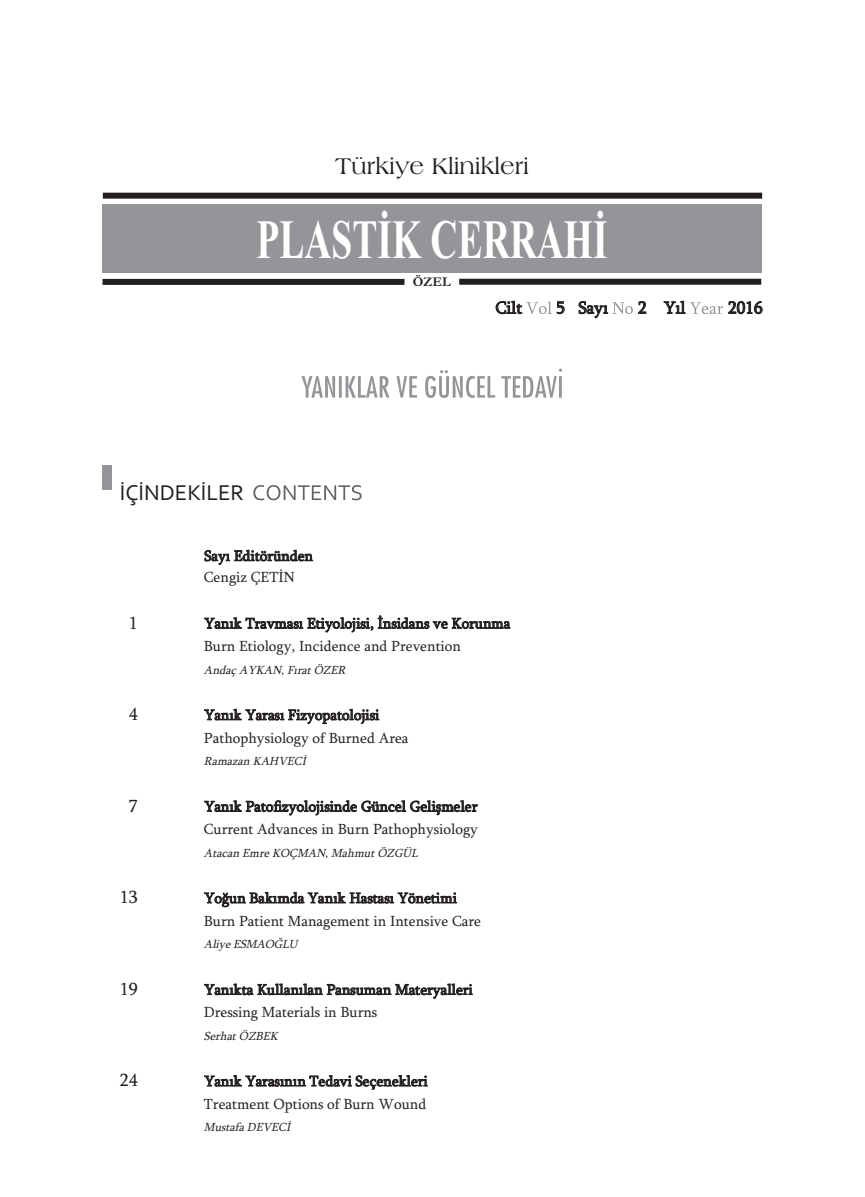
<style>
.page{position:relative;width:865px;height:1197px;background:#fff}
.page>*{position:absolute;margin:0;border:0;box-sizing:border-box;transform-origin:0 0}
.t1{font:700 55.35px "Times New Roman";color:#fff;scale:.68 1}
.t2{font:24px "Americana BT Roman";color:#231f20}
.t3{font:22.5px "Corbel";color:#231f20}
.t4{font:18px "Sylfaen";color:#231f20}
.t5{font:17.25px "Sylfaen";color:#231f20}
.t6{font:15px/22.8px "Sylfaen";color:#231f20}
.t7{font:700 13.5px "Garamond";color:#231f20}
.t8{font:italic 12px "Sylfaen";color:#231f20}
</style>
<div class="page">
<svg style="left:253px;top:485px;width:108px;height:15px"></svg>
<div style="left:103px;top:465px;width:9px;height:25px;background:#939598"></div>
<div style="left:102px;top:204px;width:660px;height:68px;background:#939598"></div>
<div style="left:103px;top:193px;width:659px;height:6px;background:#231f20"></div>
<div style="left:102px;top:279px;width:302px;height:6px;background:#231f20"></div>
<div style="left:459px;top:279px;width:302px;height:6px;background:#231f20"></div>
<svg style="left:526px;top:301px;width:26px;height:13px"></svg>
<svg style="left:612px;top:302px;width:21px;height:12px"></svg>
<svg style="left:690px;top:302px;width:33px;height:12px"></svg>
<svg style="left:301px;top:370px;width:219px;height:28px"></svg>
<h2 class="t2" style="left:335px;top:152px;width:195px">Türkiye Klinikleri</h2>
<h1 class="t1" style="left:256px;top:207px;width:518px">PLASTİK CERRAHİ</h1>
<p class="t7" style="left:413px;top:274px;width:39px">ÖZEL</p>
<p class="t5" style="left:495px;top:297px;width:28px">Cilt</p>
<p class="t5" style="left:556px;top:297px;width:53px">5 Sayı</p>
<p class="t5" style="left:638px;top:297px;width:49px">2 Yıl</p>
<p class="t5" style="left:728px;top:297px;width:36px">2016</p>
<h3 class="t3" style="left:120px;top:479px;width:126px">İÇİNDEKİLER</h3>
<p class="t6" style="left:204px;top:545px;width:110px;line-height:21.3px">Sayı Editöründen<br>Cengiz ÇETİN</p>
<p class="t4" style="left:129px;top:612px;width:10px">1</p>
<p class="t6" style="left:204px;top:611px;width:308px">Yanık Travması Etiyolojisi, İnsidans ve Korunma<br>Burn Etiology, Incidence and Prevention</p>
<p class="t8" style="left:204px;top:662px;width:146px">Andaç AYKAN, Fırat ÖZER</p>
<p class="t4" style="left:129px;top:703px;width:10px">4</p>
<p class="t6" style="left:204px;top:703px;width:206px">Yanık Yarası Fizyopatolojisi<br>Pathophysiology of Burned Area</p>
<p class="t8" style="left:204px;top:754px;width:107px">Ramazan KAHVECİ</p>
<p class="t4" style="left:129px;top:795px;width:10px">7</p>
<p class="t6" style="left:204px;top:794px;width:275px">Yanık Patofizyolojisinde Güncel Gelişmeler<br>Current Advances in Burn Pathophysiology</p>
<p class="t8" style="left:204px;top:845px;width:219px">Atacan Emre KOÇMAN, Mahmut ÖZGÜL</p>
<p class="t4" style="left:120px;top:886px;width:19px">13</p>
<p class="t6" style="left:204px;top:886px;width:279px">Yoğun Bakımda Yanık Hastası Yönetimi<br>Burn Patient Management in Intensive Care</p>
<p class="t8" style="left:204px;top:937px;width:98px">Aliye ESMAOĞLU</p>
<p class="t4" style="left:120px;top:978px;width:19px">19</p>
<p class="t6" style="left:204px;top:977px;width:270px">Yanıkta Kullanılan Pansuman Materyalleri<br>Dressing Materials in Burns</p>
<p class="t8" style="left:204px;top:1028px;width:79px">Serhat ÖZBEK</p>
<p class="t4" style="left:120px;top:1069px;width:19px">24</p>
<p class="t6" style="left:204px;top:1069px;width:225px">Yanık Yarasının Tedavi Seçenekleri<br>Treatment Options of Burn Wound</p>
<p class="t8" style="left:204px;top:1120px;width:91px">Mustafa DEVECİ</p>
</div>
